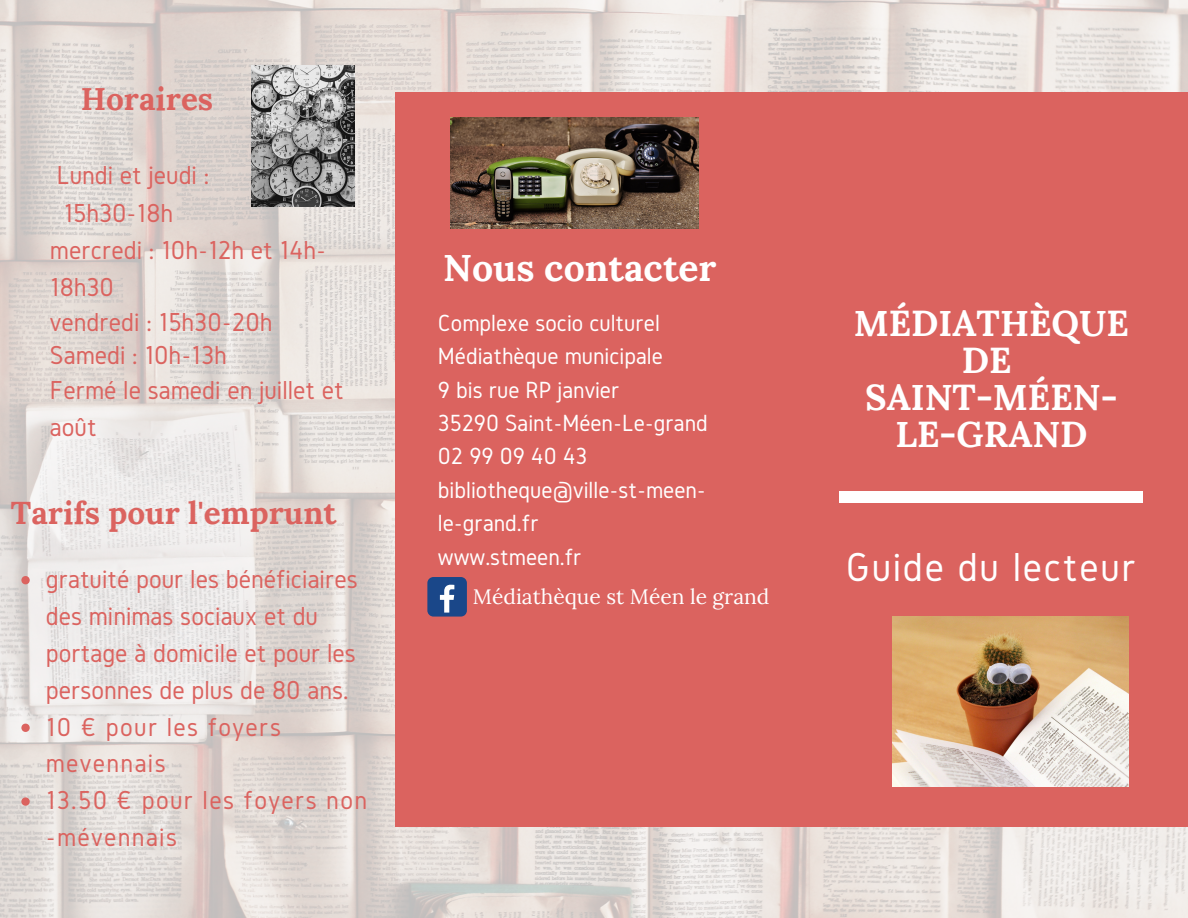
<style>
.page{position:relative;width:1188px;height:918px;background:#fff}
.page>*{position:absolute;margin:0;border:0;box-sizing:border-box;transform-origin:0 0}
.t1{font:42px "Gidole";letter-spacing:.04em;color:#fff}
.t2{font:700 37.35px "Lora";color:#fff}
.t3{font:700 36px/37.2px "Lora";color:#fff;text-align:center}
.t4{font:700 31.5px "Lora";color:#db635f}
.t5{font:27px/36.9px "Gidole";color:#db635f}
.t6{font:24.3px/33.5px "Gidole";color:#fff}
.t7{font:21px "Lora";color:#fff}
</style>
<div class="page">
<img style="left:0;top:0;width:1188px;height:918px">
<div style="left:395px;top:92px;width:793px;height:734px;background:#db635f"></div>
<div style="left:839px;top:492px;width:304px;height:11px;background:#fff"></div>
<svg style="left:21px;top:576px;width:9px;height:8px"></svg>
<svg style="left:21px;top:724px;width:9px;height:8px"></svg>
<svg style="left:21px;top:797px;width:9px;height:9px"></svg>
<img style="left:251px;top:65px;width:104px;height:142px">
<img style="left:451px;top:118px;width:247px;height:111px">
<img style="left:893px;top:617px;width:236px;height:170px">
<div style="left:427px;top:577px;width:40px;height:40px;background:#1a4789;border-radius:6px"></div>
<svg style="left:440px;top:585px;width:14px;height:28px"></svg>
<p class="t4" style="left:81px;top:78px;width:134px">Horaires</p>
<p class="t5" style="left:57px;top:157px;width:154px">Lundi et jeudi :</p>
<p class="t5" style="left:63px;top:194px;width:111px">15h30-18h</p>
<p class="t5" style="left:50px;top:231px;width:278px">mercredi : 10h-12h et 14h-</p>
<p class="t5" style="left:50px;top:268px;width:65px">18h30</p>
<p class="t5" style="left:50px;top:303px;width:224px">vendredi : 15h30-20h</p>
<p class="t5" style="left:50px;top:336px;width:178px">Samedi : 10h-13h</p>
<p class="t5" style="left:50px;top:371px;width:295px">Fermé le samedi en juillet et</p>
<p class="t5" style="left:50px;top:408px;width:48px">août</p>
<p class="t4" style="left:11px;top:492px;width:327px">Tarifs pour l'emprunt</p>
<p class="t5" style="left:46px;top:560px;width:323px">gratuité pour les bénéficiaires des minimas sociaux et du portage à domicile et pour les personnes de plus de 80 ans.<br>10 € pour les foyers mevennais<br>13.50 € pour les foyers non -mévennais</p>
<h2 class="t2" style="left:443px;top:244px;width:275px">Nous contacter</h2>
<p class="t6" style="left:438px;top:306px;width:271px">Complexe socio culturel<br>Médiathèque municipale<br>9 bis rue RP janvier<br>35290 Saint-Méen-Le-grand<br>02 99 09 40 43 bibliotheque@ville-st-meen&shy;le-grand.fr<br>www.stmeen.fr</p>
<p class="t7" style="left:473px;top:583px;width:298px">Médiathèque st Méen le grand</p>
<h3 class="t3" style="left:854px;top:304px;width:277px">MÉDIATHÈQUE<br>DE<br>SAINT-MÉEN-<br>LE-GRAND</h3>
<h1 class="t1" style="left:846px;top:543px;width:292px">Guide du lecteur</h1>
</div>
